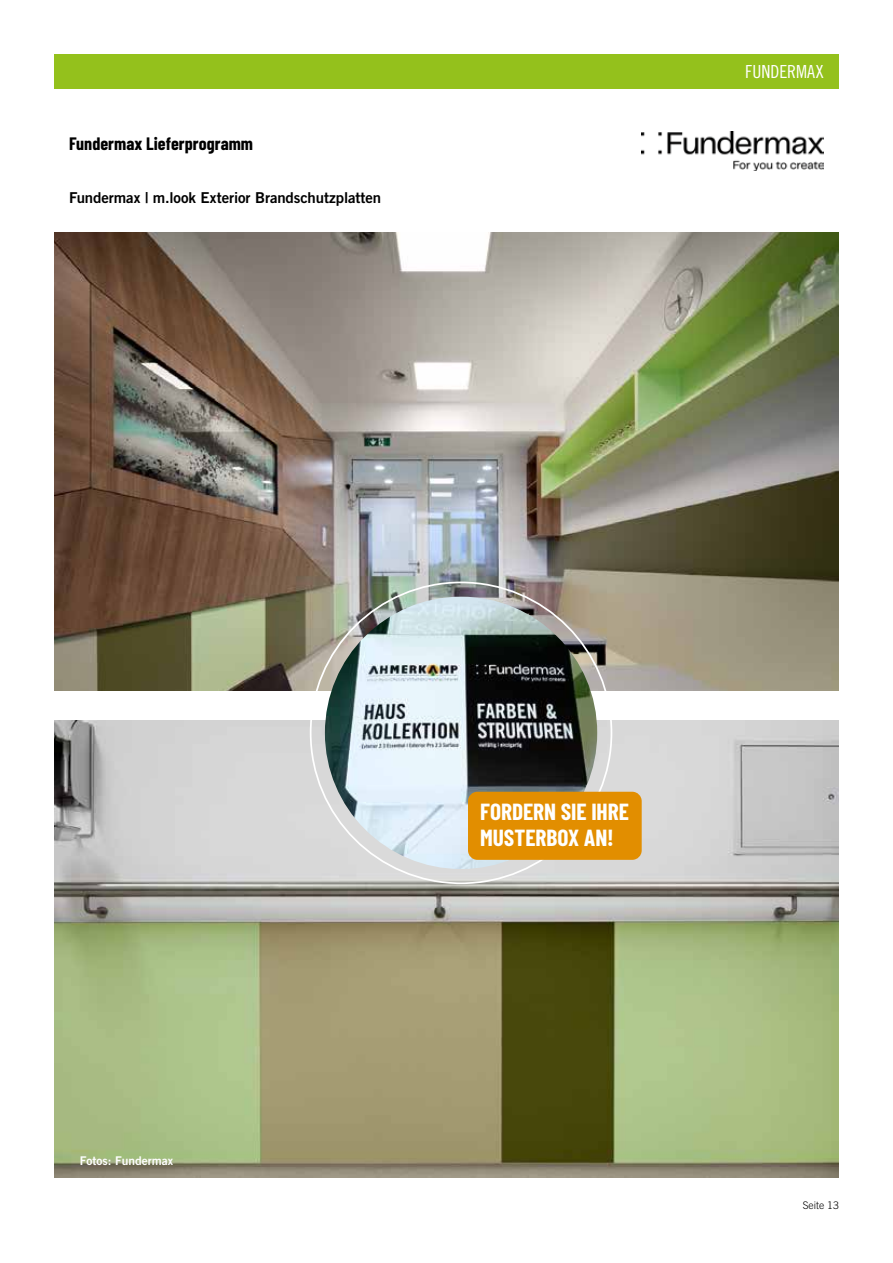
<style>
.page{position:relative;width:893px;height:1263px;background:#fff}
.page>*{position:absolute;margin:0;border:0;box-sizing:border-box;transform-origin:0 0}
.t1{font:700 23.4px/26.7px "Barlow Condensed";letter-spacing:-.005em;color:#fff}
.t2{font:700 18px "Barlow Condensed";color:#000}
.t3{font:18px "Trade Gothic LT Std Cn 18";letter-spacing:.005em;color:#fff}
.t4{font:15px "Trade Gothic LT Std Bd 2";letter-spacing:-.005em;color:#000}
.t5{font:12px "Trade Gothic LT Std Bd 2";color:#fff}
.t6{font:300 10.5px "Trade Gothic LT Std";color:#000}
</style>
<div class="page">
<div style="left:54px;top:54px;width:785px;height:34px;background:#94c11c"></div>
<img style="left:642px;top:132px;width:182px;height:39px">
<img style="left:54px;top:232px;width:785px;height:458px">
<img style="left:54px;top:720px;width:785px;height:458px">
<img style="left:325px;top:597px;width:272px;height:272px;border-radius:136px">
<div style="left:468px;top:792px;width:174px;height:68px;background:#e28e00;border-radius:9px"></div>
<p class="t2" style="left:69px;top:132px;width:185px">Fundermax Lieferprogramm</p>
<p class="t4" style="left:69px;top:188px;width:314px">Fundermax | m.look Exterior Brandschutzplatten</p>
<p class="t3" style="left:745px;top:60px;width:80px">FUNDERMAX</p>
<p class="t5" style="left:80px;top:1154px;width:95px">Fotos: Fundermax</p>
<h1 class="t1" style="left:480px;top:797px;width:150px">FORDERN SIE IHRE<br>MUSTERBOX AN!</h1>
<p class="t6" style="left:803px;top:1199px;width:38px">Seite 13</p>
</div>
